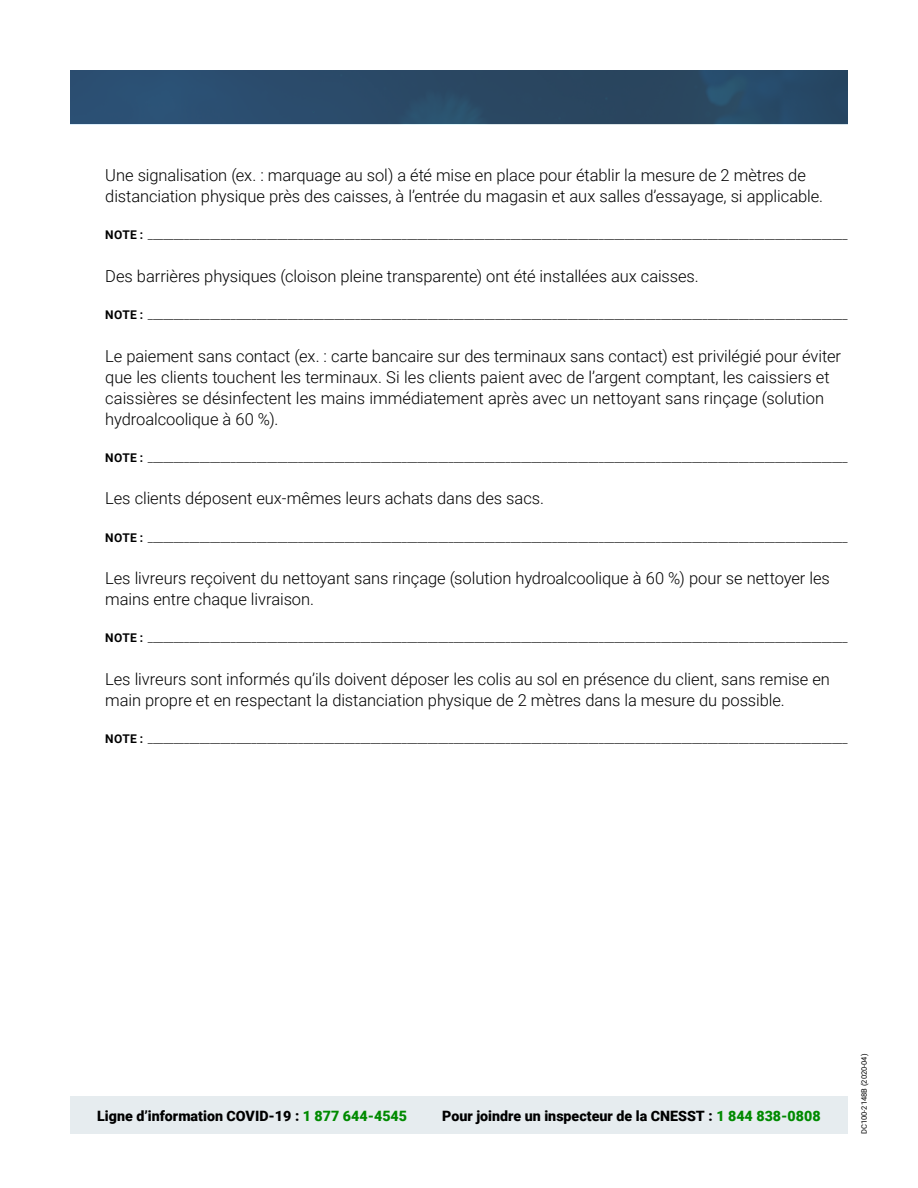
<style>
.page{position:relative;width:918px;height:1188px;background:#fff}
.page>*{position:absolute;margin:0;border:0;box-sizing:border-box;transform-origin:0 0}
.Texte_courant_à_coch{font:300 16.5px/21px "Roboto";letter-spacing:-.005em;color:#000}
.t1{font:900 14.25px "Roboto";color:#000}
.Notes__P{font:300 12px "Roboto";color:#000}
.t2{font:7.5px "Roboto";color:#000}
.s1{font-weight:700}
.s2{color:#008a00}
</style>
<div class="page">
<img style="left:70px;top:70px;width:778px;height:54px">
<div style="left:70px;top:1096px;width:778px;height:38px;background:#e6ecef"></div>
<p class="Texte_courant_à_coch" style="left:105px;top:164px;width:719px">Une signalisation (ex. : marquage au sol) a été mise en place pour établir la mesure de 2 mètres de distanciation physique près des caisses, à l’entrée du magasin et aux salles d’essayage, si applicable.</p>
<p class="Notes__P" style="left:105px;top:226px;width:744px"><span class="s1">NOTE :</span> _______________________________________________________________________________________________________________________________________</p>
<p class="Texte_courant_à_coch" style="left:105px;top:265px;width:595px">Des barrières physiques (cloison pleine transparente) ont été installées aux caisses.</p>
<p class="Notes__P" style="left:105px;top:306px;width:744px"><span class="s1">NOTE :</span> _______________________________________________________________________________________________________________________________________</p>
<p class="Texte_courant_à_coch" style="left:105px;top:345px;width:737px">Le paiement sans contact (ex. : carte bancaire sur des terminaux sans contact) est privilégié pour éviter que les clients touchent les terminaux. Si les clients paient avec de l’argent comptant, les caissiers et caissières se désinfectent les mains immédiatement après avec un nettoyant sans rinçage (solution hydroalcoolique à 60 %).</p>
<p class="Notes__P" style="left:105px;top:449px;width:744px"><span class="s1">NOTE :</span> _______________________________________________________________________________________________________________________________________</p>
<p class="Texte_courant_à_coch" style="left:105px;top:487px;width:440px">Les clients déposent eux-mêmes leurs achats dans des sacs.</p>
<p class="Notes__P" style="left:105px;top:529px;width:744px"><span class="s1">NOTE :</span> _______________________________________________________________________________________________________________________________________</p>
<p class="Texte_courant_à_coch" style="left:105px;top:567px;width:726px">Les livreurs reçoivent du nettoyant sans rinçage (solution hydroalcoolique à 60 %) pour se nettoyer les mains entre chaque livraison.</p>
<p class="Notes__P" style="left:105px;top:630px;width:744px"><span class="s1">NOTE :</span> _______________________________________________________________________________________________________________________________________</p>
<p class="Texte_courant_à_coch" style="left:105px;top:668px;width:726px">Les livreurs sont informés qu’ils doivent déposer les colis au sol en présence du client, sans remise en main propre et en respectant la distanciation physique de 2 mètres dans la mesure du possible.</p>
<p class="Notes__P" style="left:105px;top:730px;width:744px"><span class="s1">NOTE :</span> _______________________________________________________________________________________________________________________________________</p>
<p class="t1" style="left:97px;top:1105px;width:311px">Ligne d’information COVID-19 : <span class="s2">1 877 644-4545</span></p>
<p class="t1" style="left:442px;top:1105px;width:380px">Pour joindre un inspecteur de la CNESST : <span class="s2">1 844 838-0808</span></p>
<p class="t2" style="left:859px;top:1134px;width:82px;rotate:-90deg">DC100-2148B (2020-04)</p>
</div>
